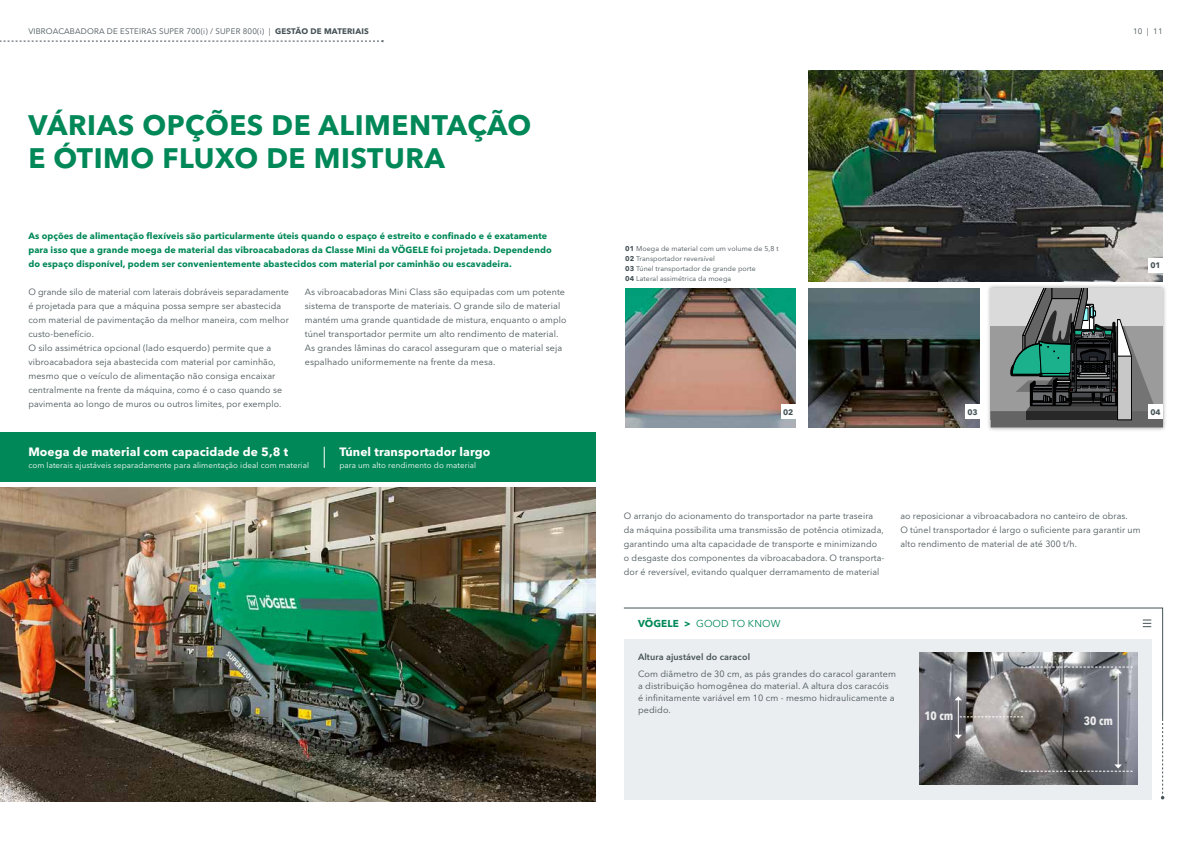
<style>
.page{position:relative;width:1191px;height:842px;background:#fff}
.page>*{position:absolute;margin:0;border:0;box-sizing:border-box;transform-origin:0 0}
.t1{font:700 28px/33px "Avenir Next LT Pro";letter-spacing:.02em;color:#008858}
.t2{font:700 12px "Avenir Next LT Pro";letter-spacing:.01em;color:#fff}
.t3{font:700 condensed 12px "Avenir Next LT Pro";color:#ececec}
.t4{font:10px "Avenir Next LT Pro";letter-spacing:.01em;color:#008858}
.t5{font:9px/14px "Avenir Next LT Pro";letter-spacing:.01em;color:#455256}
.t6{font:700 9px/14px "Avenir Next LT Pro";letter-spacing:.01em;color:#008858}
.t7{font:600 9px "Avenir Next LT Pro";letter-spacing:.01em;color:#455256}
.t8{font:8px "Avenir Next LT Pro";letter-spacing:.01em;color:#fff}
.t9{font:8px "Avenir Next LT Pro";letter-spacing:.02em;color:#455256}
.t10{font:700 8px "Avenir Next LT Pro";color:#455256}
.t11{font:7px/10px "Avenir Next LT Pro";letter-spacing:.01em;color:#455256}
.s1{font-weight:700}
</style>
<div class="page">
<div style="left:0;top:432px;width:595px;height:50px;background:#008858"></div>
<svg style="left:324px;top:447px;width:1px;height:21px"></svg>
<div style="left:624px;top:638px;width:527px;height:161px;background:#ebeef0"></div>
<svg style="left:623px;top:607px;width:540px;height:112px"></svg>
<svg style="left:1160px;top:719px;width:4px;height:80px"></svg>
<svg style="left:1142px;top:620px;width:9px;height:7px"></svg>
<img style="left:919px;top:653px;width:218px;height:132px">
<img style="left:0;top:488px;width:595px;height:313px">
<div style="left:986px;top:284px;width:181px;height:148px;background:#000;opacity:.35"></div>
<svg style="left:990px;top:288px;width:173px;height:140px;background:#747e7c"></svg>
<hr style="left:1117px;top:673px;width:1px;height:92px;background:#fff">
<svg style="left:959px;top:716px;width:64px;height:1px"></svg>
<svg style="left:1021px;top:667px;width:111px;height:6px"></svg>
<svg style="left:1021px;top:764px;width:111px;height:8px"></svg>
<hr style="left:958px;top:700px;width:1px;height:35px;background:#fff">
<svg style="left:954px;top:735px;width:8px;height:4px"></svg>
<svg style="left:954px;top:696px;width:8px;height:4px"></svg>
<img style="left:808px;top:71px;width:354px;height:210px">
<div style="left:1148px;top:404px;width:14px;height:15px;background:#fff"></div>
<div style="left:1148px;top:258px;width:14px;height:14px;background:#fff"></div>
<img style="left:625px;top:288px;width:170px;height:139px">
<div style="left:781px;top:404px;width:14px;height:15px;background:#fff"></div>
<img style="left:808px;top:288px;width:171px;height:139px">
<div style="left:965px;top:404px;width:14px;height:15px;background:#fff"></div>
<svg style="left:0;top:40px;width:384px;height:2px"></svg>
<p class="t9" style="left:28px;top:27px;width:342px">VIBROACABADORA DE ESTEIRAS SUPER 700(i) / SUPER 800(i) | <span class="s1">GESTÃO DE MATERIAIS</span></p>
<h1 class="t1" style="left:28px;top:108px;width:504px">VÁRIAS OPÇÕES DE ALIMENTAÇÃO<br>E ÓTIMO FLUXO DE MISTURA</h1>
<p class="t6" style="left:28px;top:229px;width:525px">As opções de alimentação flexíveis são particularmente úteis quando o espaço é estreito e confinado e é exatamente para isso que a grande moega de material das vibroacabadoras da Classe Mini da VÖGELE foi projetada. Dependendo do espaço disponível, podem ser convenientemente abastecidos com material por caminhão ou escavadeira.</p>
<p class="t5" style="left:28px;top:285px;width:262px">O grande silo de material com laterais dobráveis separadamente é projetada para que a máquina possa sempre ser abastecida com material de pavimentação da melhor maneira, com melhor custo-benefício.<br>O silo assimétrica opcional (lado esquerdo) permite que a vibroacabadora seja abastecida com material por caminhão, mesmo que o veículo de alimentação não consiga encaixar centralmente na frente da máquina, como é o caso quando se pavimenta ao longo de muros ou outros limites, por exemplo.</p>
<p class="t5" style="left:305px;top:285px;width:263px">As vibroacabadoras Mini Class são equipadas com um potente sistema de transporte de materiais. O grande silo de material mantém uma grande quantidade de mistura, enquanto o amplo túnel transportador permite um alto rendimento de material.<br>As grandes lâminas do caracol asseguram que o material seja espalhado uniformemente na frente da mesa.</p>
<h2 class="t2" style="left:28px;top:444px;width:261px">Moega de material com capacidade de 5,8 t</h2>
<p class="t8" style="left:28px;top:460px;width:282px">com laterais ajustáveis separadamente para alimentação ideal com material</p>
<h2 class="t2" style="left:339px;top:444px;width:153px">Túnel transportador largo</h2>
<p class="t8" style="left:339px;top:460px;width:138px">para um alto rendimento do material</p>
<p class="t11" style="left:625px;top:243px;width:155px"><span class="s1">01</span> Moega de material com um volume de 5,8 t <span class="s1">02</span> Transportador reversível<br><span class="s1">03</span> Túnel transportador de grande porte<br><span class="s1">04</span> Lateral assimétrica da moega</p>
<p class="t10" style="left:783px;top:407px;width:12px">02</p>
<p class="t10" style="left:967px;top:407px;width:12px">03</p>
<p class="t9" style="left:1133px;top:27px;width:31px">10 | 11</p>
<p class="t10" style="left:1150px;top:260px;width:12px">01</p>
<p class="t10" style="left:1150px;top:407px;width:12px">04</p>
<p class="t5" style="left:624px;top:509px;width:262px">O arranjo do acionamento do transportador na parte traseira da máquina possibilita uma transmissão de potência otimizada, garantindo uma alta capacidade de transporte e minimizando o desgaste dos componentes da vibroacabadora. O transporta&shy;dor é reversível, evitando qualquer derramamento de material</p>
<p class="t5" style="left:900px;top:509px;width:242px">ao reposicionar a vibroacabadora no canteiro de obras.<br>O túnel transportador é largo o suficiente para garantir um alto rendimento de material de até 300 t/h.</p>
<p class="t4" style="left:638px;top:618px;width:144px"><span class="s1">VÖGELE &gt;</span> GOOD TO KNOW</p>
<p class="t7" style="left:638px;top:651px;width:114px">Altura ajustável do caracol</p>
<p class="t5" style="left:638px;top:668px;width:259px;line-height:12px">Com diâmetro de 30 cm, as pás grandes do caracol garantem a distribuição homogênea do material. A altura dos caracóis é infinitamente variável em 10 cm - mesmo hidraulicamente a pedido.</p>
<h2 class="t3" style="left:924px;top:709px;width:31px">10 cm</h2>
<h2 class="t3" style="left:1083px;top:713px;width:31px">30 cm</h2>
</div>
